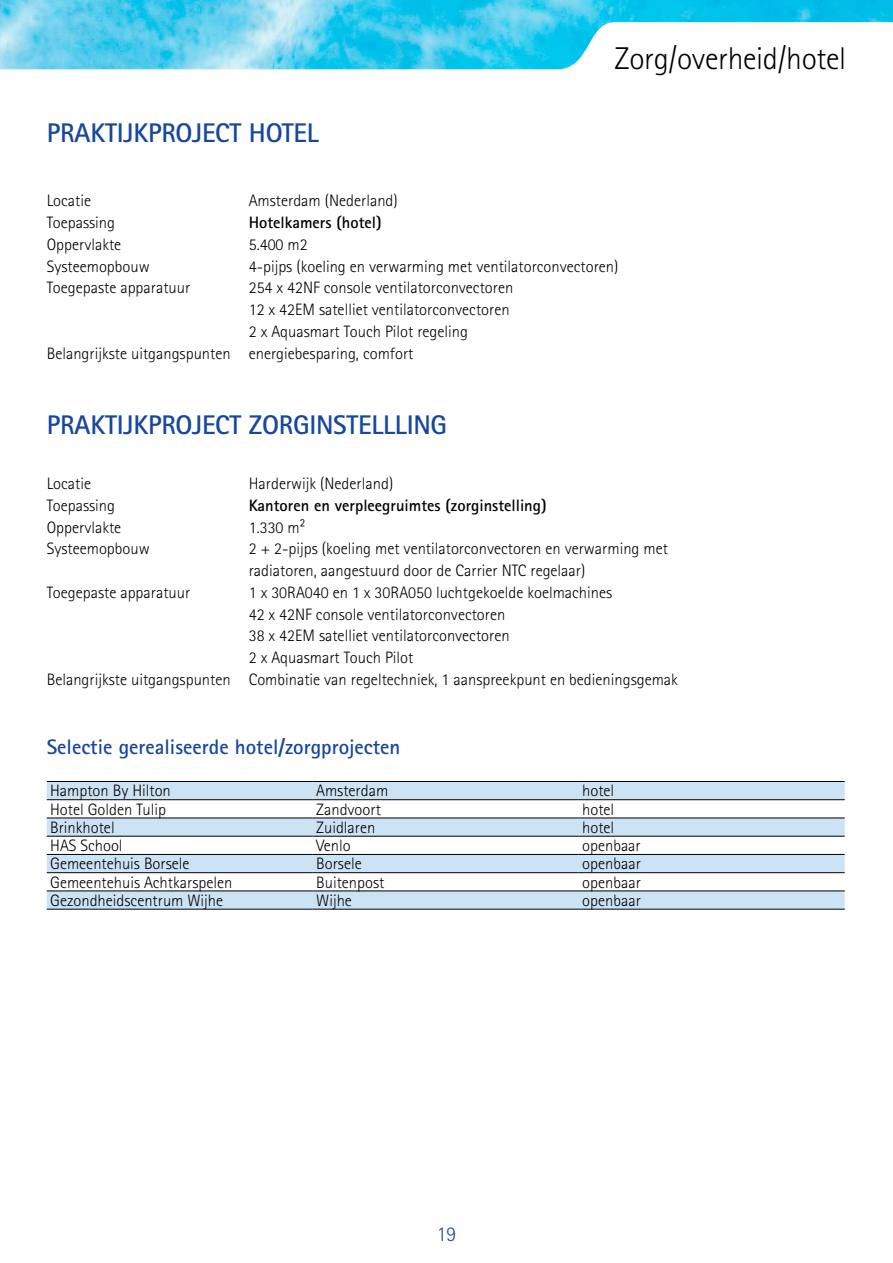
<style>
.page{position:relative;width:893px;height:1263px;background:#fff}
.page>*{position:absolute;margin:0;border:0;box-sizing:border-box;transform-origin:0 0}
.t1{font:300 31.5px "Rotis Sans Serif Pro";letter-spacing:-.01em;color:#000}
.t2{font:700 27px "Rotis Sans Serif Pro";letter-spacing:-.01em;color:#17479e}
.t3{font:700 21px "Rotis Sans Serif Pro";color:#17479e}
.t4{font:300 21px "Rotis Sans Serif Pro";color:#17479e;scale:.95 1}
.t5{font:300 16.5px/21.8px "Rotis Sans Serif Pro";color:#000}
.t6{font:700 16.5px "Rotis Sans Serif Pro";color:#000}
</style>
<div class="page">
<img style="left:1px;top:0;width:892px;height:22px">
<svg style="left:1px;top:22px;width:892px;height:48px"></svg>
<img style="left:0;top:0;width:1px;height:70px">
<svg style="left:47px;top:782px;width:798px;height:127px;fill:#cce2f5"></svg>
<svg style="left:47px;top:873px;width:798px;height:18px"></svg>
<hr style="left:47px;top:781px;width:266px;height:1px;background:#000">
<hr style="left:313px;top:781px;width:266px;height:1px;background:#000">
<hr style="left:579px;top:781px;width:266px;height:1px;background:#000">
<hr style="left:47px;top:799px;width:266px;height:1px;background:#000">
<hr style="left:313px;top:799px;width:266px;height:1px;background:#000">
<hr style="left:579px;top:799px;width:266px;height:1px;background:#000">
<hr style="left:47px;top:818px;width:266px;height:1px;background:#000">
<hr style="left:313px;top:818px;width:266px;height:1px;background:#000">
<hr style="left:579px;top:818px;width:266px;height:1px;background:#000">
<hr style="left:47px;top:836px;width:266px;height:1px;background:#000">
<hr style="left:313px;top:836px;width:266px;height:1px;background:#000">
<hr style="left:579px;top:836px;width:266px;height:1px;background:#000">
<hr style="left:47px;top:854px;width:266px;height:1px;background:#000">
<hr style="left:313px;top:854px;width:266px;height:1px;background:#000">
<hr style="left:579px;top:854px;width:266px;height:1px;background:#000">
<hr style="left:47px;top:872px;width:266px;height:1px;background:#000">
<hr style="left:313px;top:872px;width:266px;height:1px;background:#000">
<hr style="left:579px;top:872px;width:266px;height:1px;background:#000">
<hr style="left:47px;top:891px;width:266px;height:1px;background:#000">
<hr style="left:313px;top:891px;width:266px;height:1px;background:#000">
<hr style="left:579px;top:891px;width:266px;height:1px;background:#000">
<hr style="left:47px;top:909px;width:266px;height:1px;background:#000">
<hr style="left:313px;top:909px;width:266px;height:1px;background:#000">
<hr style="left:579px;top:909px;width:266px;height:1px;background:#000">
<h2 class="t2" style="left:47px;top:116px;width:274px">PRAKTIJKPROJECT HOTEL</h2>
<h1 class="t1" style="left:614px;top:41px;width:233px">Zorg/overheid/hotel</h1>
<p class="t5" style="left:47px;top:190px;width:46px">Locatie</p>
<p class="t5" style="left:249px;top:190px;width:151px">Amsterdam (Nederland)</p>
<p class="t5" style="left:47px;top:212px;width:70px">Toepassing</p>
<p class="t6" style="left:249px;top:212px;width:134px">Hotelkamers (hotel)</p>
<p class="t5" style="left:47px;top:234px;width:76px">Oppervlakte</p>
<p class="t5" style="left:249px;top:234px;width:60px">5.400 m2</p>
<p class="t5" style="left:47px;top:255px;width:104px">Systeemopbouw</p>
<p class="t5" style="left:249px;top:255px;width:371px">4-pijps (koeling en verwarming met ventilatorconvectoren)</p>
<p class="t5" style="left:47px;top:277px;width:145px">Toegepaste apparatuur</p>
<p class="t5" style="left:249px;top:277px;width:266px">254 x 42NF console ventilatorconvectoren</p>
<p class="t5" style="left:249px;top:299px;width:262px">12 x 42EM satelliet ventilatorconvectoren</p>
<p class="t5" style="left:249px;top:321px;width:221px">2 x Aquasmart Touch Pilot regeling</p>
<p class="t5" style="left:47px;top:342px;width:368px">Belangrijkste uitgangspunten energiebesparing, comfort</p>
<h2 class="t2" style="left:47px;top:408px;width:402px">PRAKTIJKPROJECT ZORGINSTELLLING</h2>
<p class="t5" style="left:47px;top:473px;width:46px">Locatie</p>
<p class="t5" style="left:249px;top:473px;width:146px">Harderwijk (Nederland)</p>
<p class="t5" style="left:47px;top:495px;width:70px">Toepassing</p>
<p class="t6" style="left:249px;top:495px;width:299px">Kantoren en verpleegruimtes (zorginstelling)</p>
<p class="t5" style="left:47px;top:516px;width:76px">Oppervlakte</p>
<p class="t5" style="left:249px;top:516px;width:58px">1.330 m²</p>
<p class="t5" style="left:47px;top:538px;width:104px">Systeemopbouw</p>
<p class="t5" style="left:249px;top:538px;width:421px">2 + 2-pijps (koeling met ventilatorconvectoren en verwarming met radiatoren, aangestuurd door de Carrier NTC regelaar)</p>
<p class="t5" style="left:47px;top:582px;width:145px">Toegepaste apparatuur</p>
<p class="t5" style="left:249px;top:582px;width:365px">1 x 30RA040 en 1 x 30RA050 luchtgekoelde koelmachines</p>
<p class="t5" style="left:249px;top:603px;width:258px">42 x 42NF console ventilatorconvectoren</p>
<p class="t5" style="left:249px;top:625px;width:262px">38 x 42EM satelliet ventilatorconvectoren</p>
<p class="t5" style="left:249px;top:647px;width:166px">2 x Aquasmart Touch Pilot</p>
<p class="t5" style="left:47px;top:669px;width:633px">Belangrijkste uitgangspunten Combinatie van regeltechniek, 1 aanspreekpunt en bedieningsgemak</p>
<p class="t3" style="left:47px;top:733px;width:355px">Selectie gerealiseerde hotel/zorgprojecten</p>
<p class="t5" style="left:50px;top:780px;width:122px">Hampton By Hilton</p>
<p class="t5" style="left:316px;top:780px;width:74px">Amsterdam</p>
<p class="t5" style="left:582px;top:780px;width:34px">hotel</p>
<p class="t5" style="left:50px;top:798px;width:117px">Hotel Golden Tulip</p>
<p class="t5" style="left:316px;top:798px;width:66px">Zandvoort</p>
<p class="t5" style="left:582px;top:798px;width:34px">hotel</p>
<p class="t5" style="left:50px;top:817px;width:66px">Brinkhotel</p>
<p class="t5" style="left:316px;top:817px;width:61px">Zuidlaren</p>
<p class="t5" style="left:582px;top:817px;width:34px">hotel</p>
<p class="t5" style="left:50px;top:835px;width:74px">HAS School</p>
<p class="t5" style="left:316px;top:835px;width:36px">Venlo</p>
<p class="t5" style="left:582px;top:835px;width:60px">openbaar</p>
<p class="t5" style="left:50px;top:853px;width:141px">Gemeentehuis Borsele</p>
<p class="t5" style="left:316px;top:853px;width:47px">Borsele</p>
<p class="t5" style="left:582px;top:853px;width:60px">openbaar</p>
<p class="t5" style="left:50px;top:871px;width:184px">Gemeentehuis Achtkarspelen</p>
<p class="t5" style="left:316px;top:871px;width:70px">Buitenpost</p>
<p class="t5" style="left:582px;top:871px;width:60px">openbaar</p>
<p class="t5" style="left:50px;top:889px;width:174px">Gezondheidscentrum Wijhe</p>
<p class="t5" style="left:316px;top:889px;width:37px">Wijhe</p>
<p class="t5" style="left:582px;top:889px;width:60px">openbaar</p>
<p class="t4" style="left:437px;top:1221px;width:22px">19</p>
</div>
